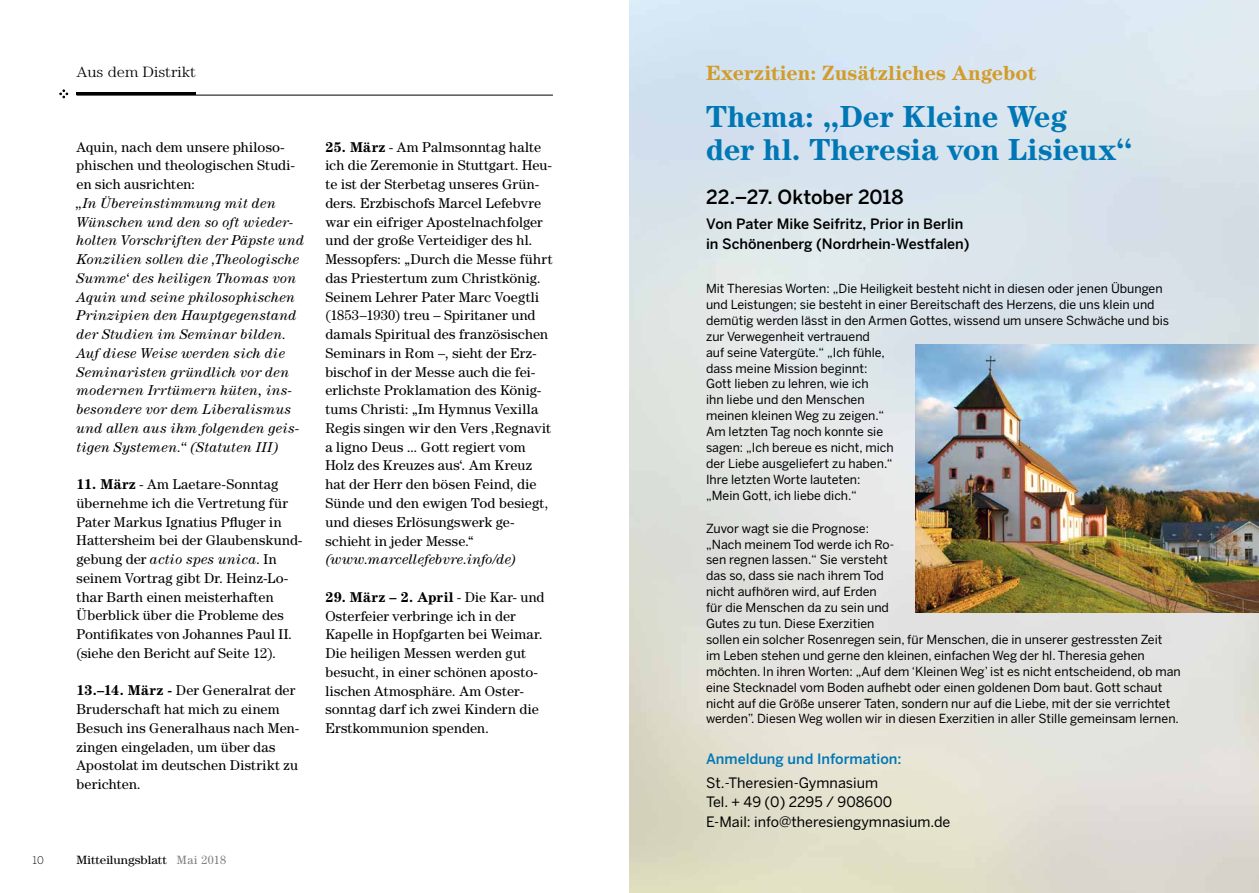
<style>
.page{position:relative;width:1259px;height:893px;background:#fff}
.page>*{position:absolute;margin:0;border:0;box-sizing:border-box;transform-origin:0 0}
.t1{font:700 30.45px/33px "Century Std";letter-spacing:-.005em;color:#0077b5}
.t2{font:700 20.7px "Century Std";letter-spacing:-.005em;color:#d29c2c}
.t3{font:500 19.35px "Benton Sans";color:#000}
.t4{font:300 15px "Century Std";color:#000;scale:1.09 1}
.t5{font:14.25px/18.8px "Century Std";letter-spacing:.01em;color:#000}
.t6{font:italic 14.25px/18.8px "Century Std";letter-spacing:.02em;color:#000}
.t7{font:14.25px/19.5px "Benton Sans";color:#000}
.t8{font:500 14.25px/19.5px "Benton Sans";color:#000}
.t9{font:500 14.25px "Benton Sans";color:#0077b5}
.t10{font:12.45px/15.9px "Benton Sans";color:#000}
.t11{font:12px "Century Std";color:#000;scale:1.09 1}
.t12{font:300 10.5px "Benton Sans";color:#000}
.s1{font-weight:700}
.s2{font-style:italic}
.s3{color:#807f83}
</style>
<div class="page">
<svg style="left:60px;top:90px;width:8px;height:8px"></svg>
<hr style="left:77px;top:95px;width:476px;height:1px;background:#000">
<hr style="left:77px;top:93px;width:119px;height:2px;background:#000">
<img style="left:629px;top:0;width:630px;height:893px">
<img style="left:915px;top:344px;width:344px;height:268px">
<p class="t4" style="left:77px;top:63px;width:111px">Aus dem Distrikt</p>
<p class="t5" style="left:77px;top:137px;width:220px">Aquin, nach dem unsere philoso&shy;phischen und theologischen Studi&shy;en sich ausrichten:</p>
<p class="t6" style="left:77px;top:193px;width:229px">„In Übereinstimmung mit den<br>Wünschen und den so oft wieder&shy;holten Vorschriften der Päpste und<br>Konzilien sollen die ‚Theologische<br>Summe‘ des heiligen Thomas von<br>Aquin und seine philosophischen<br>Prinzipien den Hauptgegenstand der Studien im Seminar bilden.<br>Auf diese Weise werden sich die<br>Seminaristen gründlich vor den modernen Irrtümern hüten, ins&shy;besondere vor dem Liberalismus und allen aus ihm folgenden geis&shy;tigen Systemen.“ (Statuten III)</p>
<p class="t5" style="left:77px;top:475px;width:227px"><span class="s1">11. März</span> - Am Laetare-Sonntag übernehme ich die Vertretung für<br>Pater Markus Ignatius Pfluger in<br>Hattersheim bei der Glaubenskund&shy;gebung der <span class="s2">actio spes unica</span>. In seinem Vortrag gibt Dr. Heinz-Lo&shy;thar Barth einen meisterhaften<br>Überblick über die Probleme des<br>Pontifikates von Johannes Paul II. (siehe den Bericht auf Seite 12).</p>
<p class="t5" style="left:77px;top:681px;width:224px"><span class="s1">13.–14. März -</span> Der Generalrat der<br>Bruderschaft hat mich zu einem<br>Besuch ins Generalhaus nach Men&shy;zingen eingeladen, um über das<br>Apostolat im deutschen Distrikt zu berichten.</p>
<p class="t5" style="left:325px;top:137px;width:229px"><span class="s1">25. März</span> - Am Palmsonntag halte ich die Zeremonie in Stuttgart. Heu&shy;te ist der Sterbetag unseres Grün&shy;ders. Erzbischofs Marcel Lefebvre war ein eifriger Apostelnachfolger und der große Verteidiger des hl.<br>Messopfers: „Durch die Messe führt das Priestertum zum Christkönig.<br>Seinem Lehrer Pater Marc Voegtli (1853–1930) treu – Spiritaner und damals Spiritual des französischen Seminars in Rom –, sieht der Erz&shy;bischof in der Messe auch die fei&shy;erlichste Proklamation des König&shy;tums Christi: „Im Hymnus Vexilla Regis singen wir den Vers ‚Regnavit a ligno Deus ... Gott regiert vom Holz des Kreuzes aus‘. Am Kreuz hat der Herr den bösen Feind, die Sünde und den ewigen Tod besiegt, und dieses Erlösungswerk ge&shy;schieht in jeder Messe.“</p>
<p class="t6" style="left:325px;top:550px;width:193px">(www.marcellefebvre.info/de)</p>
<p class="t5" style="left:325px;top:587px;width:221px"><span class="s1">29. März – 2. April</span> - Die Kar- und<br>Osterfeier verbringe ich in der<br>Kapelle in Hopfgarten bei Weimar.<br>Die heiligen Messen werden gut besucht, in einer schönen aposto&shy;lischen Atmosphäre. Am Oster&shy;sonntag darf ich zwei Kindern die<br>Erstkommunion spenden.</p>
<p class="t12" style="left:33px;top:854px;width:13px">10</p>
<p class="t11" style="left:77px;top:853px;width:139px">Mitteilungsblatt <span class="s3">Mai 2018</span></p>
<h2 class="t2" style="left:706px;top:61px;width:332px">Exerzitien: Zusätzliches Angebot</h2>
<h1 class="t1" style="left:706px;top:100px;width:428px">Thema: „Der Kleine Weg<br>der hl. Theresia von Lisieux“</h1>
<h3 class="t3" style="left:706px;top:185px;width:199px">22.–27. Oktober 2018</h3>
<p class="t8" style="left:706px;top:214px;width:265px">Von Pater Mike Seifritz, Prior in Berlin in Schönenberg (Nordrhein-Westfalen)</p>
<p class="t10" style="left:706px;top:280px;width:464px">Mit Theresias Worten: „Die Heiligkeit besteht nicht in diesen oder jenen Übungen und Leistungen; sie besteht in einer Bereitschaft des Herzens, die uns klein und demütig werden lässt in den Armen Gottes, wissend um unsere Schwäche und bis zur Verwegenheit vertrauend<br>auf seine Vatergüte.“ „Ich fühle,<br>dass meine Mission beginnt:<br>Gott lieben zu lehren, wie ich<br>ihn liebe und den Menschen<br>meinen kleinen Weg zu zeigen.“<br>Am letzten Tag noch konnte sie<br>sagen: „Ich bereue es nicht, mich<br>der Liebe ausgeliefert zu haben.“<br>Ihre letzten Worte lauteten:<br>„Mein Gott, ich liebe dich.“</p>
<p class="t10" style="left:706px;top:520px;width:476px">Zuvor wagt sie die Prognose:<br>„Nach meinem Tod werde ich Ro-<br>sen regnen lassen.“ Sie versteht<br>das so, dass sie nach ihrem Tod<br>nicht aufhören wird, auf Erden<br>für die Menschen da zu sein und<br>Gutes zu tun. Diese Exerzitien<br>sollen ein solcher Rosenregen sein, für Menschen, die in unserer gestressten Zeit<br>im Leben stehen und gerne den kleinen, einfachen Weg der hl. Theresia gehen möchten. In ihren Worten: „Auf dem ‘Kleinen Weg’ ist es nicht entscheidend, ob man eine Stecknadel vom Boden aufhebt oder einen goldenen Dom baut. Gott schaut nicht auf die Größe unserer Taten, sondern nur auf die Liebe, mit der sie verrichtet werden”. Diesen Weg wollen wir in diesen Exerzitien in aller Stille gemeinsam lernen.</p>
<p class="t9" style="left:706px;top:750px;width:197px">Anmeldung und Information:</p>
<p class="t7" style="left:706px;top:772px;width:246px">St.-Theresien-Gymnasium<br>Tel. + 49 (0) 2295 / 908600<br>E-Mail: info@theresiengymnasium.de</p>
</div>
